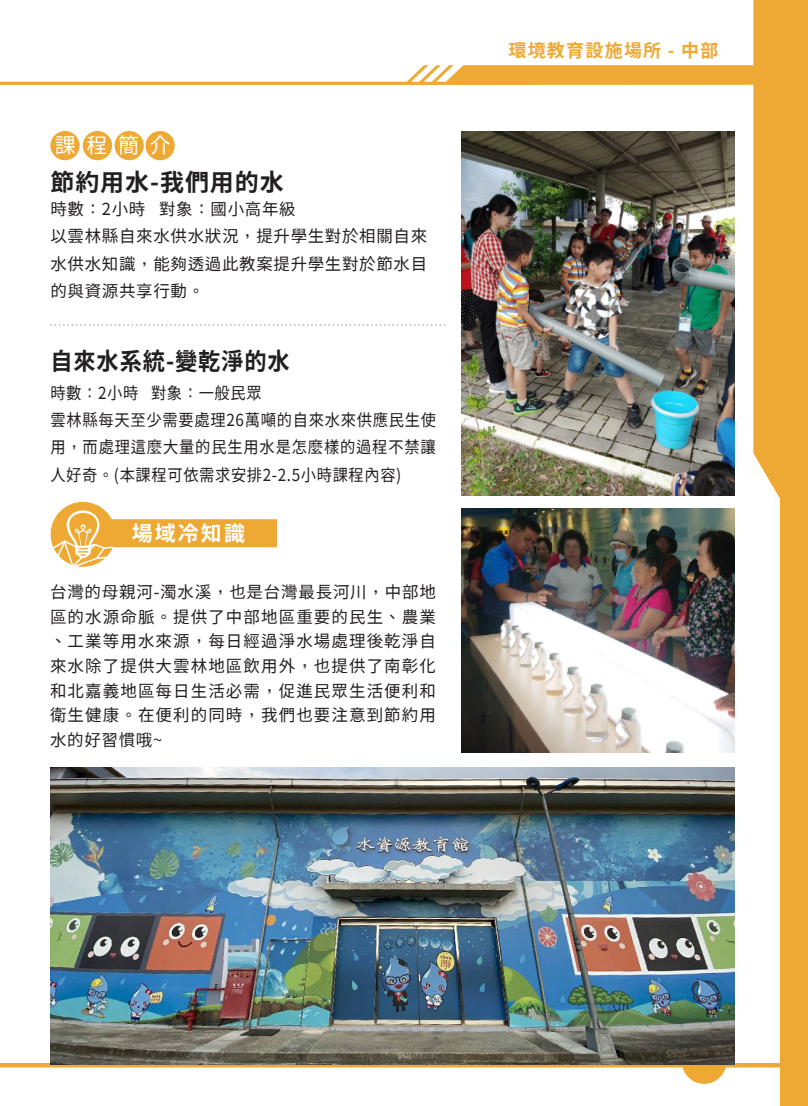
<style>
.page{position:relative;width:808px;height:1106px;background:#fff}
.page>*{position:absolute;margin:0;border:0;box-sizing:border-box;transform-origin:0 0}
.t1{font:700 24px "Taipei Sans TC Beta";letter-spacing:.04em;color:#231f20;scale:.93 1}
.t2{font:700 24px "Taipei Sans TC Beta";letter-spacing:.04em;color:#231f20}
.t3{font:700 21px "Taipei Sans TC Beta";letter-spacing:.1em;color:#fff}
.t4{font:21px "Taipei Sans TC Beta";color:#fff}
.t5{font:700 18px "Taipei Sans TC Beta";letter-spacing:.07em;color:#eea934}
.t6{font:16.5px/24.6px "Taipei Sans TC Beta";letter-spacing:.04em;color:#231f20}
.t7{font:16.5px/27.3px "Taipei Sans TC Beta";letter-spacing:.04em;color:#231f20;scale:.93 1}
</style>
<div class="page">
<div style="left:780px;top:0;width:28px;height:1106px;background:#eea934"></div>
<svg style="left:0;top:1063px;width:780px;height:4px;background:#c6933b"></svg>
<div style="left:682px;top:1039px;width:44px;height:44px;background:#eea934;border-radius:50%"></div>
<svg style="left:0;top:0;width:780px;height:567px"></svg>
<img style="left:461px;top:131px;width:273px;height:364px">
<img style="left:50px;top:767px;width:684px;height:297px">
<img style="left:461px;top:509px;width:273px;height:243px">
<p class="t4" style="left:55px;top:134px;width:117px">課程簡介</p>
<h1 class="t2" style="left:50px;top:168px;width:235px">節約用水-我們用的水</h1>
<p class="t6" style="left:50px;top:196px;width:378px;line-height:27.3px">時數：2小時 對象：國小高年級<br>以雲林縣自來水供水狀況，提升學生對於相關自來水供水知識，能夠透過此教案提升學生對於節水目的與資源共享行動。</p>
<h1 class="t1" style="left:50px;top:348px;width:259px">自來水系統-變乾淨的水</h1>
<p class="t7" style="left:50px;top:379px;width:416px">時數：2小時 對象：一般民眾<br>雲林縣每天至少需要處理26萬噸的自來水來供應民生使用，而處理這麼大量的民生用水是怎麼樣的過程不禁讓人好奇。(本課程可依需求安排2-2.5小時課程內容)</p>
<p class="t3" style="left:132px;top:522px;width:115px">場域冷知識</p>
<p class="t6" style="left:50px;top:580px;width:387px;text-align:justify">台灣的母親河-濁水溪，也是台灣最長河川，中部地區的水源命脈。提供了中部地區重要的民生、農業、工業等用水來源，每日經過淨水場處理後乾淨自來水除了提供大雲林地區飲用外，也提供了南彰化和北嘉義地區每日生活必需，促進民眾生活便利和衛生健康。在便利的同時，我們也要注意到節約用水的好習慣哦~</p>
<p class="t5" style="left:508px;top:40px;width:211px">環境教育設施場所 - 中部</p>
</div>
